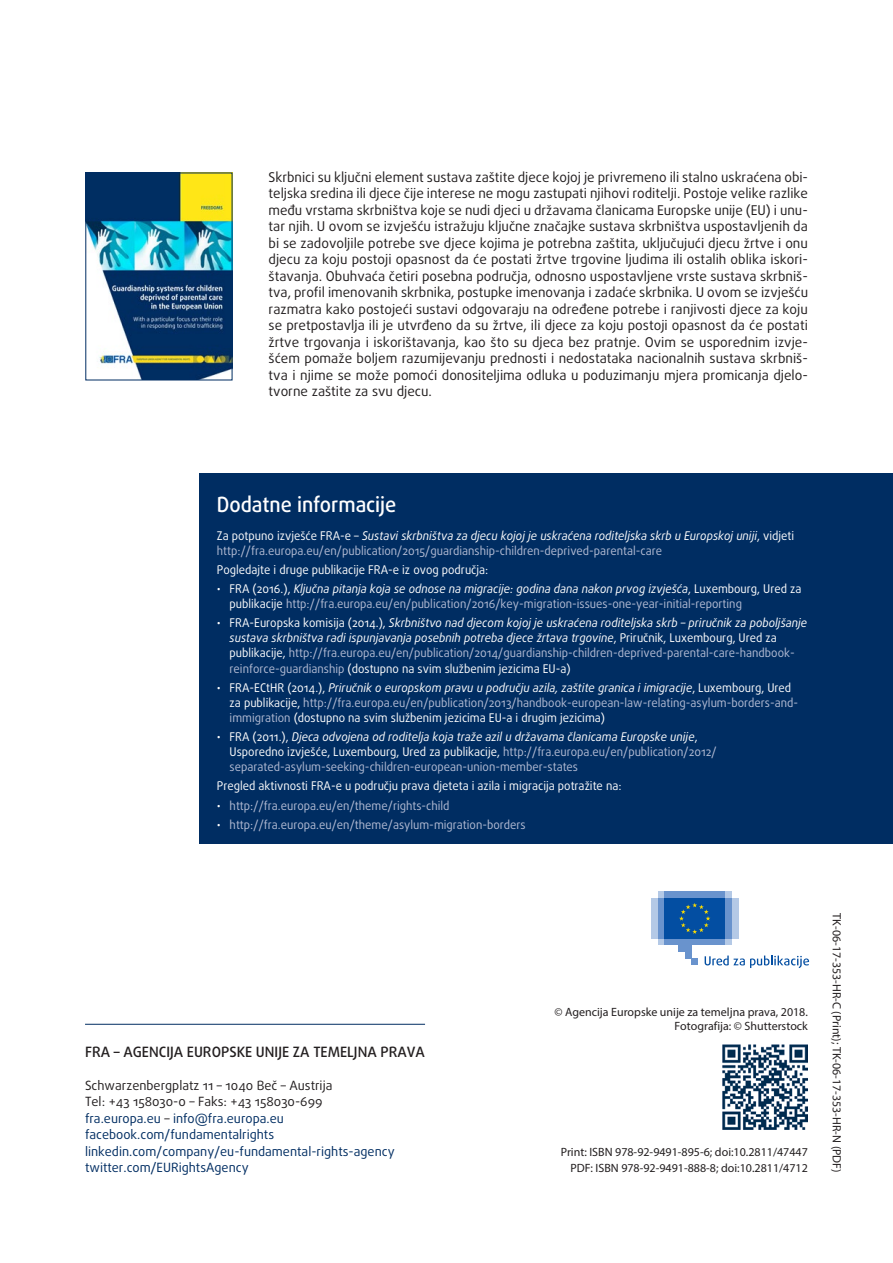
<style>
.page{position:relative;width:893px;height:1263px;background:#fff}
.page>*{position:absolute;margin:0;border:0;box-sizing:border-box;transform-origin:0 0}
.special_further_titl{font:500 21px "Daxline Pro";letter-spacing:-.005em;color:#fff;scale:.95 1}
.info_1{font:500 14.25px "Daxline Pro";color:#231f20}
.body_break{font:13.5px/16.5px "Daxline Pro";color:#231f20;text-align:justify}
.info_2{font:12.75px "Daxline Pro";color:#002d62}
.info_2-2{font:12.75px "Daxline Pro";color:#231f20}
.special_further_body{font:12px/15px "Daxline Pro";color:#b4bcd4;scale:.95 1}
.t1{font:italic 12px/15px "Daxline Pro";color:#fff;scale:.95 1}
.info_3{font:12px "Myriad Pro";color:#231f20}
.special_further_body-2{font:12px "Daxline Pro";color:#fff;scale:.95 1}
.info_4{font:12px "Myriad Pro";color:#231f20}
.s1{color:#fff}
.s2{font-style:italic;color:#fff}
.s3{font-style:normal}
.s4{font-style:normal;color:#b4bcd4}
.s5{color:#231f20}
</style>
<div class="page">
<img style="left:87px;top:175px;width:143px;height:203px">
<div style="left:85px;top:173px;width:147px;height:207px;border:1px solid #002d62"></div>
<div style="left:200px;top:473px;width:693px;height:371px;background:#002d62"></div>
<div style="left:658px;top:938px;width:74px;height:7px;background:#b4c9e6"></div>
<div style="left:658px;top:891px;width:74px;height:7px;background:#b4c9e6"></div>
<div style="left:664px;top:891px;width:61px;height:7px;background:#6993cd"></div>
<div style="left:664px;top:938px;width:61px;height:7px;background:#6993cd"></div>
<div style="left:725px;top:898px;width:7px;height:40px;background:#6993cd"></div>
<div style="left:732px;top:898px;width:6px;height:40px;background:#b4c9e6"></div>
<div style="left:658px;top:898px;width:6px;height:40px;background:#6993cd"></div>
<div style="left:651px;top:898px;width:7px;height:40px;background:#b4c9e6"></div>
<div style="left:678px;top:938px;width:13px;height:14px;background:#6993cd"></div>
<div style="left:685px;top:938px;width:6px;height:21px;background:#6993cd"></div>
<div style="left:691px;top:959px;width:7px;height:6px;background:#6993cd"></div>
<div style="left:664px;top:898px;width:61px;height:40px;background:#034ea2"></div>
<svg style="left:679px;top:903px;width:31px;height:31px"></svg>
<svg style="left:705px;top:955px;width:104px;height:13px"></svg>
<hr style="left:85px;top:1024px;width:340px;height:1px;background:#002d62">
<img style="left:723px;top:1044px;width:85px;height:85px">
<p class="body_break" style="left:269px;top:169px;width:541px">Skrbnici su ključni element sustava zaštite djece kojoj je privremeno ili stalno uskraćena obi&shy;teljska sredina ili djece čije interese ne mogu zastupati njihovi roditelji. Postoje velike razlike među vrstama skrbništva koje se nudi djeci u državama članicama Europske unije (EU) i unu&shy;tar njih. U ovom se izvješću istražuju ključne značajke sustava skrbništva uspostavljenih da bi se zadovoljile potrebe sve djece kojima je potrebna zaštita, uključujući djecu žrtve i onu djecu za koju postoji opasnost da će postati žrtve trgovine ljudima ili ostalih oblika iskori&shy;štavanja. Obuhvaća četiri posebna područja, odnosno uspostavljene vrste sustava skrbniš&shy;tva, profil imenovanih skrbnika, postupke imenovanja i zadaće skrbnika. U ovom se izvješću razmatra kako postojeći sustavi odgovaraju na određene potrebe i ranjivosti djece za koju se pretpostavlja ili je utvrđeno da su žrtve, ili djece za koju postoji opasnost da će postati žrtve trgovanja i iskorištavanja, kao što su djeca bez pratnje. Ovim se usporednim izvje&shy;šćem pomaže boljem razumijevanju prednosti i nedostataka nacionalnih sustava skrbniš&shy;tva i njime se može pomoći donositeljima odluka u poduzimanju mjera promicanja djelo&shy;tvorne zaštite za svu djecu.</p>
<p class="special_further_titl" style="left:217px;top:490px;width:190px">Dodatne informacije</p>
<p class="special_further_body" style="left:217px;top:528px;width:609px"><span class="s1">Za potpuno izvješće FRA-e –</span> <span class="s2">Sustavi skrbništva za djecu kojoj je uskraćena roditeljska skrb u Europskoj uniji</span><span class="s1">, vidjeti </span>http://fra.europa.eu/en/publication/2015/guardianship-children-deprived-parental-care</p>
<p class="special_further_body-2" style="left:217px;top:562px;width:287px">Pogledajte i druge publikacije FRA-e iz ovog područja:</p>
<p class="special_further_body" style="left:230px;top:581px;width:603px;text-indent:-13px"><span class="s1">• FRA (2016.),</span> <span class="s2">Ključna pitanja koja se odnose na migracije: godina dana nakon prvog izvješća</span><span class="s1">, Luxembourg, Ured za publikacije</span> http://fra.europa.eu/en/publication/2016/key-migration-issues-one-year-initial-reporting</p>
<p class="t1" style="left:230px;top:616px;width:610px;text-indent:-13px"><span class="s3">• FRA-Europska komisija (2014.),</span> Skrbništvo nad djecom kojoj je uskraćena roditeljska skrb – priručnik za poboljšanje sustava skrbništva radi ispunjavanja posebnih potreba djece žrtava trgovine<span class="s3">, Priručnik, Luxembourg, Ured za publikacije,</span> <span class="s4">http://fra.europa.eu/en/publication/2014/guardianship-children-deprived-parental-care-handbook&shy;reinforce-guardianship</span> <span class="s3">(dostupno na svim službenim jezicima EU-a)</span></p>
<p class="special_further_body" style="left:230px;top:680px;width:600px;text-indent:-13px"><span class="s1">• FRA-ECtHR (2014.),</span> <span class="s2">Priručnik o europskom pravu u području azila, zaštite granica i imigracije</span><span class="s1">, Luxembourg, Ured za publikacije,</span> http://fra.europa.eu/en/publication/2013/handbook-european-law-relating-asylum-borders-and&shy;immigration <span class="s1">(dostupno na svim službenim jezicima EU-a i drugim jezicima)</span></p>
<p class="special_further_body" style="left:230px;top:729px;width:514px;text-indent:-13px"><span class="s1">• FRA (2011.),</span> <span class="s2">Djeca odvojena od roditelja koja traže azil u državama članicama Europske unije</span><span class="s1">,<br>Usporedno izvješće, Luxembourg, Ured za publikacije,</span> http://fra.europa.eu/en/publication/2012/ separated-asylum-seeking-children-european-union-member-states</p>
<p class="special_further_body-2" style="left:217px;top:778px;width:428px">Pregled aktivnosti FRA-e u području prava djeteta i azila i migracija potražite na:</p>
<p class="special_further_body" style="left:217px;top:798px;width:247px"><span class="s1">•</span> http://fra.europa.eu/en/theme/rights-child</p>
<p class="special_further_body" style="left:217px;top:817px;width:327px"><span class="s1">•</span> http://fra.europa.eu/en/theme/asylum-migration-borders</p>
<p class="info_1" style="left:85px;top:1042px;width:341px">FRA – AGENCIJA EUROPSKE UNIJE ZA TEMELJNA PRAVA</p>
<p class="info_2-2" style="left:85px;top:1076px;width:249px">Schwarzenbergplatz 11 – 1040 Beč – Austrija</p>
<p class="info_2-2" style="left:85px;top:1093px;width:239px">Tel: +43 158030-0 – Faks: +43 158030-699</p>
<p class="info_2" style="left:85px;top:1109px;width:200px">fra.europa.eu <span class="s5">–</span> info@fra.europa.eu</p>
<p class="info_2" style="left:85px;top:1126px;width:191px">facebook.com/fundamentalrights</p>
<p class="info_2" style="left:85px;top:1142px;width:311px">linkedin.com/company/eu-fundamental-rights-agency</p>
<p class="info_2" style="left:85px;top:1159px;width:165px">twitter.com/EURightsAgency</p>
<p class="info_3" style="left:554px;top:1004px;width:255px">© Agencija Europske unije za temeljna prava, 2018.</p>
<p class="info_4" style="left:674px;top:1019px;width:135px">Fotografija: © Shutterstock</p>
<p class="info_3" style="left:561px;top:1144px;width:249px">Print: ISBN 978-92-9491-895-6; doi:10.2811/47447</p>
<p class="info_3" style="left:570px;top:1160px;width:239px">PDF: ISBN 978-92-9491-888-8; doi:10.2811/4712</p>
<p class="info_3" style="left:844px;top:913px;width:261px;rotate:90deg">TK-06-17-353-HR-C (Print); TK-06-17-353-HR-N (PDF)</p>
</div>
